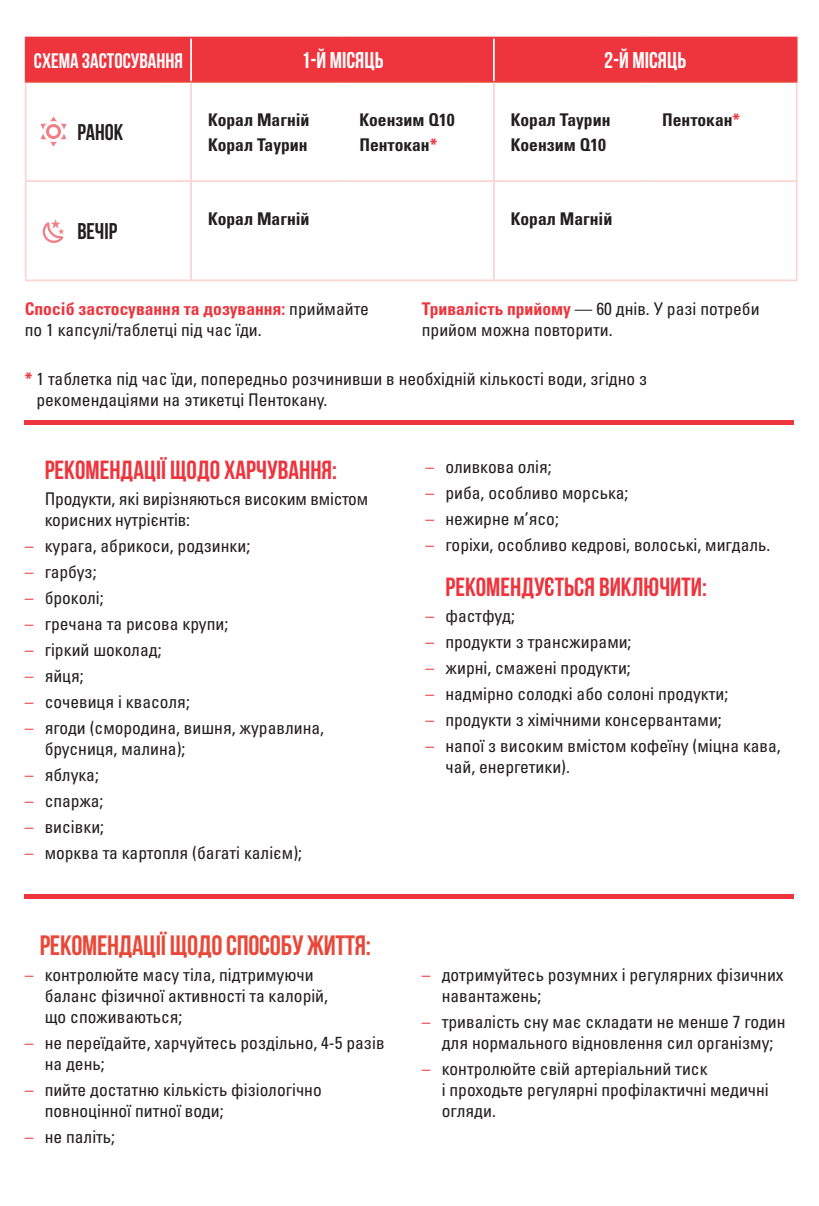
<style>
.page{position:relative;width:819px;height:1206px;background:#fff}
.page>*{position:absolute;margin:0;border:0;box-sizing:border-box;transform-origin:0 0}
.t1{font:700 28px "Bebas Neue";letter-spacing:-.01em;color:#e94839}
.t2{font:700 26.25px "Bebas Neue";color:#ee343d}
.t3{font:700 22.75px "Bebas Neue";color:#fff}
.t4{font:700 22.75px "Bebas Neue";color:#231f20}
.t5{font:700 21px "Bebas Neue";color:#fff}
.t6{font:condensed 17.5px/21px "Univers LTCYR 57";color:#231f20}
.t7{font:17.5px "Univers LTCYR 67 Bold Cond";color:#231f20}
.s1{color:#ee343d}
.s2{font-family:"Univers LTCYR 67 Bold Cond";font-stretch:normal;color:#ee343d}
</style>
<div class="page">
<div style="left:25px;top:419px;width:769px;height:5px;background:#ee343d"></div>
<div style="left:25px;top:894px;width:769px;height:5px;background:#ee343d"></div>
<div style="left:27px;top:38px;width:768px;height:43px;background:#ee343d"></div>
<hr style="left:190px;top:38px;width:2px;height:43px;background:#fff">
<hr style="left:493px;top:38px;width:1px;height:43px;background:#fff">
<hr style="left:25px;top:81px;width:166px;height:2px;background:#e94839">
<hr style="left:191px;top:81px;width:151px;height:2px;background:#e94839">
<hr style="left:342px;top:81px;width:152px;height:2px;background:#e94839">
<hr style="left:494px;top:81px;width:151px;height:2px;background:#e94839">
<hr style="left:645px;top:81px;width:152px;height:2px;background:#e94839">
<hr style="left:191px;top:180px;width:151px;height:2px;background:#fbd5d3">
<hr style="left:342px;top:180px;width:152px;height:2px;background:#fbd5d3">
<hr style="left:191px;top:279px;width:151px;height:2px;background:#fbd5d3">
<hr style="left:342px;top:279px;width:152px;height:2px;background:#fbd5d3">
<hr style="left:25px;top:83px;width:2px;height:97px;background:#fbd5d3">
<hr style="left:190px;top:83px;width:2px;height:97px;background:#fbd5d3">
<hr style="left:25px;top:180px;width:166px;height:2px;background:#fbd5d3">
<hr style="left:25px;top:182px;width:2px;height:97px;background:#fbd5d3">
<hr style="left:190px;top:182px;width:2px;height:97px;background:#fbd5d3">
<hr style="left:25px;top:279px;width:166px;height:2px;background:#fbd5d3">
<hr style="left:493px;top:83px;width:1px;height:97px;background:#fbd5d3">
<hr style="left:494px;top:180px;width:151px;height:2px;background:#fbd5d3">
<hr style="left:493px;top:182px;width:1px;height:97px;background:#fbd5d3">
<hr style="left:795px;top:182px;width:2px;height:97px;background:#fbd5d3">
<hr style="left:494px;top:279px;width:151px;height:2px;background:#fbd5d3">
<hr style="left:645px;top:279px;width:152px;height:2px;background:#fbd5d3">
<hr style="left:795px;top:83px;width:2px;height:97px;background:#fbd5d3">
<hr style="left:645px;top:180px;width:152px;height:2px;background:#fbd5d3">
<hr style="left:25px;top:37px;width:166px;height:1px;background:#ee343d">
<hr style="left:25px;top:38px;width:2px;height:43px;background:#ee343d">
<hr style="left:191px;top:37px;width:151px;height:1px;background:#ee343d">
<hr style="left:342px;top:37px;width:152px;height:1px;background:#ee343d">
<hr style="left:494px;top:37px;width:151px;height:1px;background:#ee343d">
<hr style="left:645px;top:37px;width:152px;height:1px;background:#ee343d">
<hr style="left:795px;top:38px;width:2px;height:43px;background:#ee343d">
<svg style="left:41px;top:117px;width:25px;height:29px"></svg>
<svg style="left:43px;top:219px;width:21px;height:24px"></svg>
<svg style="left:545px;top:577px;width:8px;height:19px"></svg>
<p class="t5" style="left:34px;top:49px;width:150px">СХЕМА ЗАСТОСУВАННЯ</p>
<p class="t3" style="left:301px;top:48px;width:84px">1-Й МIСЯЦЬ</p>
<p class="t3" style="left:604px;top:48px;width:84px">2-Й МIСЯЦЬ</p>
<p class="t4" style="left:77px;top:120px;width:47px">РАНОК</p>
<p class="t4" style="left:77px;top:219px;width:41px">ВЕЧIР</p>
<p class="t7" style="left:208px;top:108px;width:103px">Корал Магнiй</p>
<p class="t7" style="left:208px;top:134px;width:101px">Корал Таурин</p>
<p class="t7" style="left:359px;top:108px;width:97px">Коензим Q10</p>
<p class="t7" style="left:359px;top:134px;width:80px">Пентокан<span class="s1">*</span></p>
<p class="t7" style="left:511px;top:108px;width:101px">Корал Таурин</p>
<p class="t7" style="left:511px;top:134px;width:97px">Коeнзим Q10</p>
<p class="t7" style="left:662px;top:108px;width:80px">Пентокан<span class="s1">*</span></p>
<p class="t7" style="left:208px;top:208px;width:103px">Корал Магнiй</p>
<p class="t7" style="left:511px;top:208px;width:103px">Корал Магнiй</p>
<p class="t6" style="left:25px;top:298px;width:345px"><span class="s2">Спосіб застосування та дозування:</span> приймайте по 1 капсулі/таблетці під час їди.</p>
<p class="t6" style="left:422px;top:298px;width:339px"><span class="s2">Тривалість прийому</span> — 60 днів. У разі потреби прийом можна повторити.</p>
<p class="t6" style="left:36px;top:368px;width:612px;text-indent:-12px"><span class="s2">*</span> 1 таблетка під час їди, попередньо розчинивши в необхiднiй кiлькостi води, згiдно з рекомендацiями на этикетцi Пентокану.</p>
<p class="t2" style="left:45px;top:455px;width:294px">РЕКОМЕНДАЦIÏ ЩОДО ХАРЧУВАННЯ:</p>
<p class="t6" style="left:45px;top:488px;width:325px">Продукти, які вирізняються високим вмістом корисних нутрієнтів:</p>
<p class="t6" style="left:25px;top:535px;width:227px"><span class="s1">–</span> курага, абрикоси, родзинки;</p>
<p class="t6" style="left:25px;top:560px;width:73px"><span class="s1">–</span> гарбуз;</p>
<p class="t6" style="left:25px;top:586px;width:80px"><span class="s1">–</span> броколі;</p>
<p class="t6" style="left:25px;top:612px;width:205px"><span class="s1">–</span> гречана та рисова крупи;</p>
<p class="t6" style="left:25px;top:638px;width:138px"><span class="s1">–</span> гіркий шоколад;</p>
<p class="t6" style="left:25px;top:664px;width:61px"><span class="s1">–</span> яйця;</p>
<p class="t6" style="left:25px;top:690px;width:167px"><span class="s1">–</span> сочевиця і квасоля;</p>
<p class="t6" style="left:45px;top:716px;width:281px;text-indent:-20px"><span class="s1">–</span> ягоди (смородина, вишня, журавлина, брусниця, малина);</p>
<p class="t6" style="left:25px;top:763px;width:76px"><span class="s1">–</span> яблука;</p>
<p class="t6" style="left:25px;top:789px;width:80px"><span class="s1">–</span> спаржа;</p>
<p class="t6" style="left:25px;top:815px;width:81px"><span class="s1">–</span> висівки;</p>
<p class="t6" style="left:25px;top:841px;width:279px"><span class="s1">–</span> морква та картопля (багаті калієм);</p>
<p class="t1" style="left:40px;top:930px;width:333px">РЕКОМЕНДАЦIÏ ЩОДО СПОСОБУ ЖИТТЯ:</p>
<p class="t6" style="left:45px;top:963px;width:285px;text-indent:-20px"><span class="s1">–</span> контролюйте масу тіла, підтримуючи баланс фізичної активності та калорій, що споживаються;</p>
<p class="t6" style="left:45px;top:1031px;width:341px;text-indent:-20px"><span class="s1">–</span> не переїдайте, харчуйтесь роздільно, 4-5 разів на день;</p>
<p class="t6" style="left:45px;top:1078px;width:278px;text-indent:-20px"><span class="s1">–</span> пийте достатню кількість фізіологічно повноцінної питної води;</p>
<p class="t6" style="left:25px;top:1125px;width:92px"><span class="s1">–</span> не паліть;</p>
<p class="t6" style="left:425px;top:456px;width:128px"><span class="s1">–</span> оливкова олія;</p>
<p class="t6" style="left:425px;top:482px;width:204px"><span class="s1">–</span> риба, особливо морська;</p>
<p class="t6" style="left:425px;top:508px;width:135px"><span class="s1">–</span> нежирне м’ясо;</p>
<p class="t6" style="left:425px;top:534px;width:346px"><span class="s1">–</span> горіхи, особливо кедрові, волоські, мигдаль.</p>
<p class="t2" style="left:445px;top:572px;width:263px">РЕКОМЕНДУ ТЬСЯ ВИКЛЮЧИТИ:</p>
<p class="t6" style="left:425px;top:604px;width:91px"><span class="s1">–</span> фастфуд;</p>
<p class="t6" style="left:425px;top:630px;width:207px"><span class="s1">–</span> продукти з трансжирами;</p>
<p class="t6" style="left:425px;top:656px;width:207px"><span class="s1">–</span> жирні, смажені продукти;</p>
<p class="t6" style="left:425px;top:682px;width:304px"><span class="s1">–</span> надмірно солодкі або солоні продукти;</p>
<p class="t6" style="left:425px;top:708px;width:298px"><span class="s1">–</span> продукти з хімічними консервантами;</p>
<p class="t6" style="left:445px;top:734px;width:337px;text-indent:-20px"><span class="s1">–</span> напої з високим вмістом кофеїну (міцна кава, чай, енергетики).</p>
<p class="t6" style="left:441px;top:964px;width:343px;text-indent:-20px"><span class="s1">–</span> дотримуйтесь розумних і регулярних фізичних навантажень;</p>
<p class="t6" style="left:422px;top:1011px;width:365px;text-align:center"><span class="s1">–</span> тривалість сну має складати не менше 7 годин для нормального відновлення сил організму;</p>
<p class="t6" style="left:441px;top:1058px;width:328px;text-indent:-20px"><span class="s1">–</span> контролюйте свій артеріальний тиск<br>і проходьте регулярні профілактичні медичні огляди.</p>
</div>
